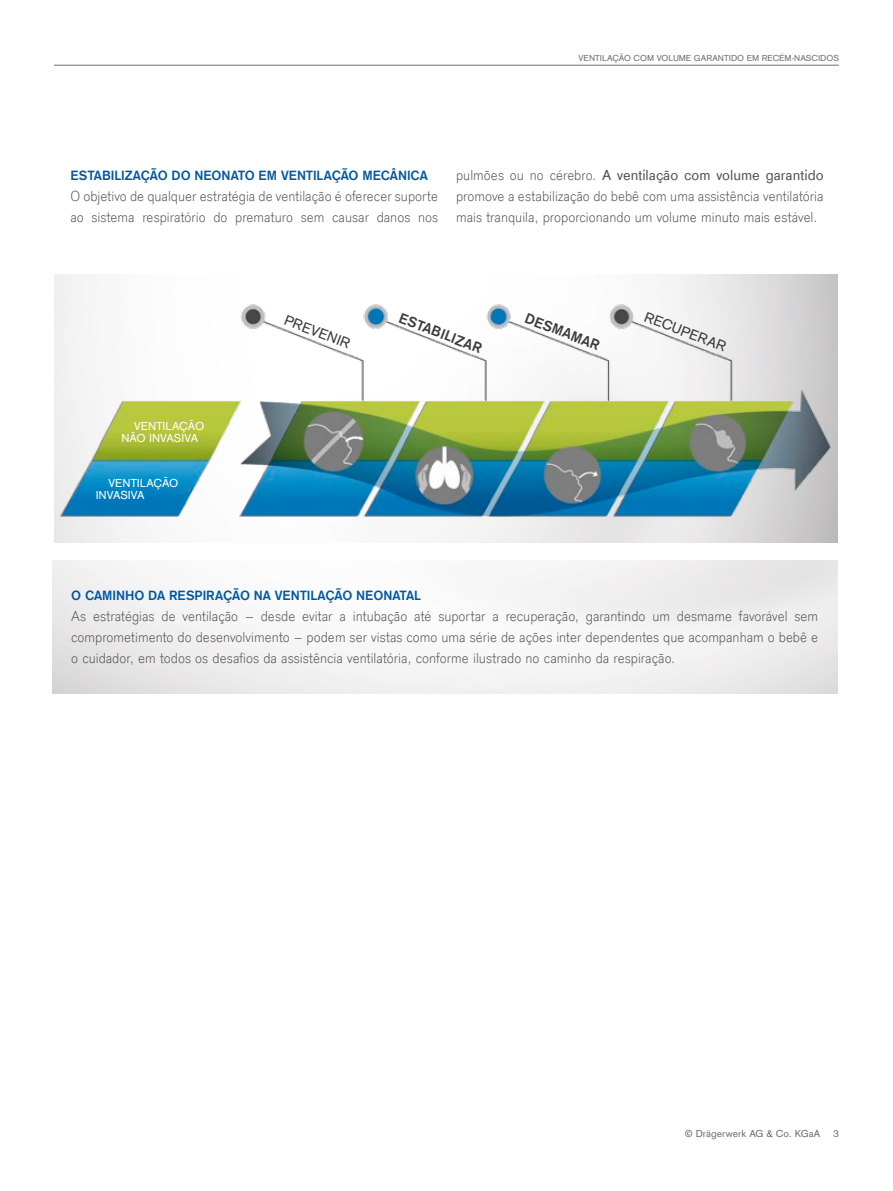
<style>
.page{position:relative;width:893px;height:1191px;background:#fff}
.page>*{position:absolute;margin:0;border:0;box-sizing:border-box;transform-origin:0 0}
.t1{font:300 15px/21px "Draeger Sans Global";color:#535353;text-align:justify}
.t2{font:700 15px "Draeger Sans Global";color:#3b3b3a}
.t3{font:15px "Draeger Sans Global";color:#3b3b3a}
.t4{font:700 13.8px "Draeger Sans Global";letter-spacing:-.005em;color:#0057a1}
.t5{font:12px/12px "Draeger Sans Global";color:#fff}
.t6{font:10.5px "Draeger Sans Global";color:#6f6f6e}
.t7{font:9px "Draeger Sans Global";color:#6f6f6e}
.s1{font-weight:400}
</style>
<div class="page">
<img style="left:58px;top:298px;width:778px;height:231px">
<hr style="left:54px;top:65px;width:785px;height:1px;background:#6f6f6e">
<p class="t7" style="left:578px;top:52px;width:262px">VENTILAÇÃO COM VOLUME GARANTIDO EM RECÉM-NASCIDOS</p>
<p class="t4" style="left:70px;top:167px;width:359px">ESTABILIZAÇÃO DO NEONATO EM VENTILAÇÃO MECÂNICA</p>
<p class="t1" style="left:70px;top:185px;width:369px">O objetivo de qualquer estratégia de ventilação é oferecer suporte ao sistema respiratório do prematuro sem causar danos nos</p>
<p class="t1" style="left:456px;top:164px;width:369px">pulmões ou no cérebro. <span class="s1">A ventilação com volume garantido </span>promove a estabilização do bebê com uma assistência ventilatória mais tranquila, proporcionando um volume minuto mais estável.</p>
<p class="t5" style="left:121px;top:420px;width:84px;text-indent:13px">VENTILAÇÃO<br>NÃO INVASIVA</p>
<p class="t5" style="left:96px;top:476px;width:84px;text-indent:13px">VENTILAÇÃO<br>INVASIVA</p>
<p class="t3" style="left:288px;top:311px;width:71px;rotate:21deg">PREVENIR</p>
<p class="t2" style="left:403px;top:309px;width:89px;rotate:21deg">ESTABILIZAR</p>
<p class="t2" style="left:529px;top:309px;width:80px;rotate:21deg">DESMAMAR</p>
<p class="t3" style="left:648px;top:308px;width:88px;rotate:21deg">RECUPERAR</p>
<p class="t4" style="left:71px;top:587px;width:351px">O CAMINHO DA RESPIRAÇÃO NA VENTILAÇÃO NEONATAL</p>
<p class="t1" style="left:71px;top:605px;width:748px">As estratégias de ventilação – desde evitar a intubação até suportar a recuperação, garantindo um desmame favorável sem comprometimento do desenvolvimento – podem ser vistas como uma série de ações inter dependentes que acompanham o bebê e o cuidador, em todos os desafios da assistência ventilatória, conforme ilustrado no caminho da respiração.</p>
<p class="t6" style="left:685px;top:1127px;width:156px">© Drägerwerk AG &amp; Co. KGaA 3</p>
</div>
